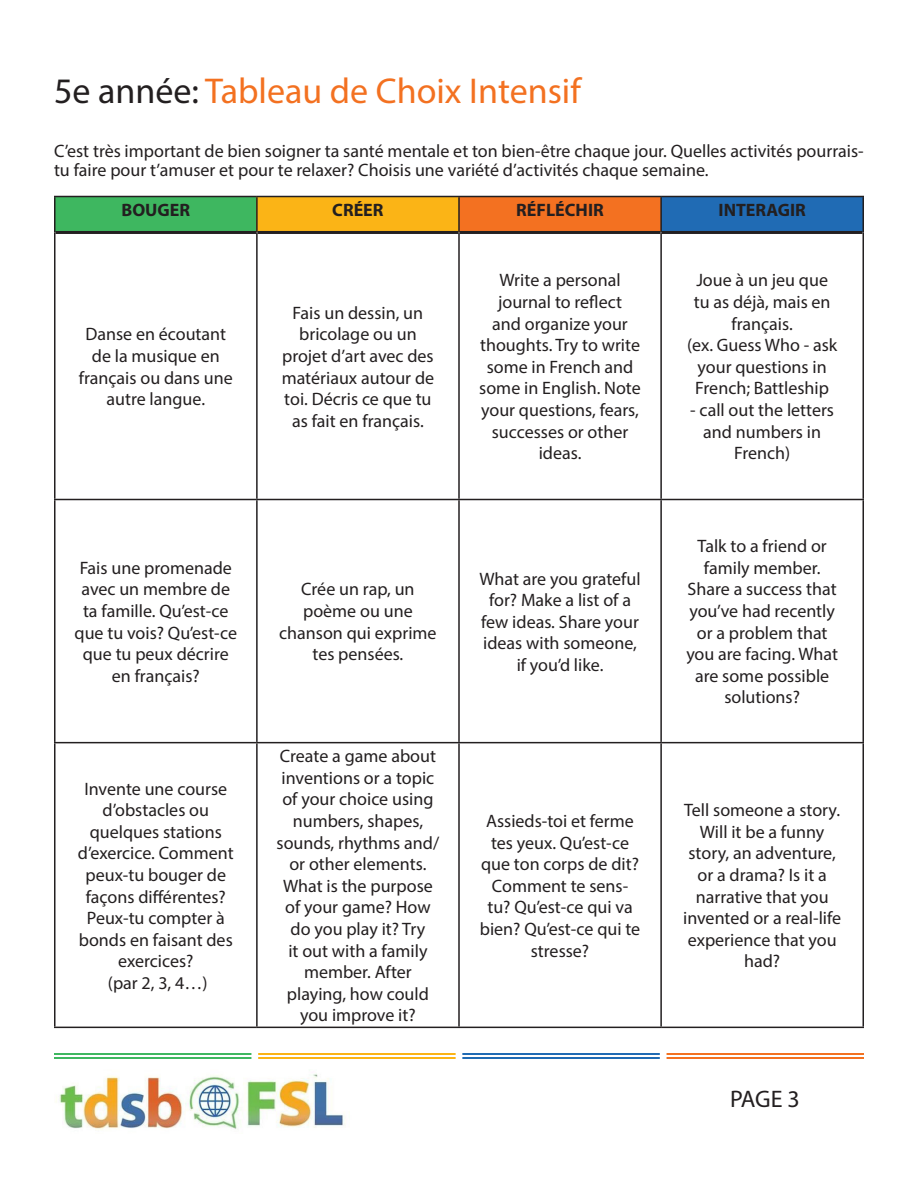
<style>
.page{position:relative;width:918px;height:1188px;background:#fff}
.page>*{position:absolute;margin:0;border:0;box-sizing:border-box;transform-origin:0 0}
.t1{font:36px "Myriad Pro";color:#f37121}
.t2{font:24px "Myriad Pro";color:#231f20}
.t3{font:18px/21.6px "Myriad Pro";color:#231f20;text-align:center}
.t4{font:700 18px "Myriad Pro";color:#231f20}
.s1{color:#231f20}
</style>
<div class="page">
<div style="left:55px;top:196px;width:202px;height:36px;background:#3eb760"></div>
<div style="left:257px;top:196px;width:202px;height:36px;background:#fbb416"></div>
<div style="left:459px;top:196px;width:202px;height:36px;background:#f37121"></div>
<div style="left:661px;top:196px;width:202px;height:36px;background:#206bb4"></div>
<hr style="left:54px;top:499px;width:203px;height:1px;background:#231f20">
<hr style="left:257px;top:499px;width:202px;height:1px;background:#231f20">
<hr style="left:459px;top:499px;width:202px;height:1px;background:#231f20">
<hr style="left:661px;top:499px;width:203px;height:1px;background:#231f20">
<hr style="left:56px;top:231px;width:200px;height:3px;background:#231f20">
<hr style="left:258px;top:231px;width:200px;height:3px;background:#231f20">
<hr style="left:460px;top:231px;width:200px;height:3px;background:#231f20">
<hr style="left:662px;top:231px;width:200px;height:3px;background:#231f20">
<hr style="left:54px;top:196px;width:203px;height:1px;background:#231f20">
<hr style="left:54px;top:197px;width:2px;height:35px;background:#231f20">
<hr style="left:257px;top:196px;width:202px;height:1px;background:#231f20">
<hr style="left:256px;top:197px;width:2px;height:35px;background:#231f20">
<hr style="left:459px;top:196px;width:202px;height:1px;background:#231f20">
<hr style="left:458px;top:197px;width:2px;height:35px;background:#231f20">
<hr style="left:661px;top:196px;width:203px;height:1px;background:#231f20">
<hr style="left:660px;top:197px;width:2px;height:35px;background:#231f20">
<hr style="left:862px;top:197px;width:2px;height:35px;background:#231f20">
<hr style="left:54px;top:232px;width:2px;height:267px;background:#231f20">
<hr style="left:256px;top:232px;width:2px;height:267px;background:#231f20">
<hr style="left:458px;top:232px;width:2px;height:267px;background:#231f20">
<hr style="left:660px;top:232px;width:2px;height:267px;background:#231f20">
<hr style="left:862px;top:232px;width:2px;height:267px;background:#231f20">
<hr style="left:54px;top:500px;width:2px;height:242px;background:#231f20">
<hr style="left:256px;top:500px;width:2px;height:242px;background:#231f20">
<hr style="left:458px;top:500px;width:2px;height:242px;background:#231f20">
<hr style="left:660px;top:500px;width:2px;height:242px;background:#231f20">
<hr style="left:862px;top:500px;width:2px;height:242px;background:#231f20">
<hr style="left:54px;top:742px;width:203px;height:1px;background:#231f20">
<hr style="left:54px;top:743px;width:2px;height:284px;background:#231f20">
<hr style="left:257px;top:742px;width:202px;height:1px;background:#231f20">
<hr style="left:256px;top:743px;width:2px;height:284px;background:#231f20">
<hr style="left:459px;top:742px;width:202px;height:1px;background:#231f20">
<hr style="left:458px;top:743px;width:2px;height:284px;background:#231f20">
<hr style="left:661px;top:742px;width:203px;height:1px;background:#231f20">
<hr style="left:660px;top:743px;width:2px;height:284px;background:#231f20">
<hr style="left:862px;top:743px;width:2px;height:284px;background:#231f20">
<hr style="left:54px;top:1027px;width:203px;height:1px;background:#231f20">
<hr style="left:257px;top:1027px;width:202px;height:1px;background:#231f20">
<hr style="left:459px;top:1027px;width:202px;height:1px;background:#231f20">
<hr style="left:661px;top:1027px;width:203px;height:1px;background:#231f20">
<hr style="left:54px;top:1053px;width:197px;height:2px;background:#3eb760">
<hr style="left:54px;top:1057px;width:197px;height:2px;background:#3eb760">
<hr style="left:258px;top:1053px;width:198px;height:2px;background:#fbb416">
<hr style="left:258px;top:1057px;width:198px;height:2px;background:#fbb416">
<hr style="left:462px;top:1053px;width:198px;height:2px;background:#206bb4">
<hr style="left:462px;top:1057px;width:198px;height:2px;background:#206bb4">
<hr style="left:667px;top:1053px;width:197px;height:2px;background:#f37121">
<hr style="left:667px;top:1057px;width:197px;height:2px;background:#f37121">
<img style="left:55px;top:1073px;width:290px;height:57px">
<h2 class="t1" style="left:54px;top:68px;width:528px"><span class="s1">5e année:</span> Tableau de Choix Intensif</h2>
<p class="t3" style="left:54px;top:140px;width:811px;line-height:19.8px;text-align:left">C’est très important de bien soigner ta santé mentale et ton bien-être chaque jour. Quelles activités pourrais&shy;tu faire pour t’amuser et pour te relaxer? Choisis une variété d’activités chaque semaine.</p>
<p class="t4" style="left:122px;top:198px;width:70px">BOUGER</p>
<p class="t4" style="left:332px;top:198px;width:53px">CRÉER</p>
<p class="t4" style="left:516px;top:198px;width:89px">RÉFLÉCHIR</p>
<p class="t4" style="left:719px;top:198px;width:89px">INTERAGIR</p>
<p class="t3" style="left:79px;top:323px;width:155px">Danse en écoutant de la musique en français ou dans une autre langue.</p>
<p class="t3" style="left:75px;top:557px;width:164px">Fais une promenade avec un membre de ta famille. Qu’est-ce que tu vois? Qu’est-ce que tu peux décrire en français?</p>
<p class="t3" style="left:78px;top:777px;width:157px">Invente une course d’obstacles ou quelques stations d’exercice. Comment peux-tu bouger de façons différentes?<br>Peux-tu compter à bonds en faisant des exercices?<br>(par 2, 3, 4…)</p>
<p class="t3" style="left:282px;top:302px;width:154px">Fais un dessin, un bricolage ou un projet d’art avec des matériaux autour de toi. Décris ce que tu as fait en français.</p>
<p class="t3" style="left:479px;top:269px;width:163px">Write a personal journal to reflect<br>and organize your thoughts. Try to write some in French and some in English. Note your questions, fears, successes or other ideas.</p>
<p class="t3" style="left:687px;top:269px;width:152px">Joue à un jeu que tu as déjà, mais en français.<br>(ex. Guess Who - ask your questions in<br>French; Battleship</p>
<p class="t3" style="left:690px;top:399px;width:145px">- call out the letters and numbers in<br>French)</p>
<p class="t3" style="left:279px;top:578px;width:159px">Crée un rap, un poème ou une chanson qui exprime tes pensées.</p>
<p class="t3" style="left:479px;top:568px;width:163px">What are you grateful for? Make a list of a few ideas. Share your ideas with someone, if you’d like.</p>
<p class="t3" style="left:686px;top:535px;width:153px">Talk to a friend or family member.<br>Share a success that you’ve had recently or a problem that you are facing. What are some possible solutions?</p>
<p class="t3" style="left:277px;top:745px;width:164px">Create a game about inventions or a topic of your choice using numbers, shapes, sounds, rhythms and/ or other elements.<br>What is the purpose of your game? How do you play it? Try<br>it out with a family member. After playing, how could you improve it?</p>
<p class="t3" style="left:480px;top:810px;width:162px">Assieds-toi et ferme tes yeux. Qu’est-ce que ton corps de dit?<br>Comment te sens&shy;tu? Qu’est-ce qui va bien? Qu’est-ce qui te stresse?</p>
<p class="t3" style="left:683px;top:799px;width:159px">Tell someone a story.<br>Will it be a funny story, an adventure, or a drama? Is it a narrative that you invented or a real-life experience that you had?</p>
<h2 class="t2" style="left:730px;top:1084px;width:71px">PAGE 3</h2>
</div>
